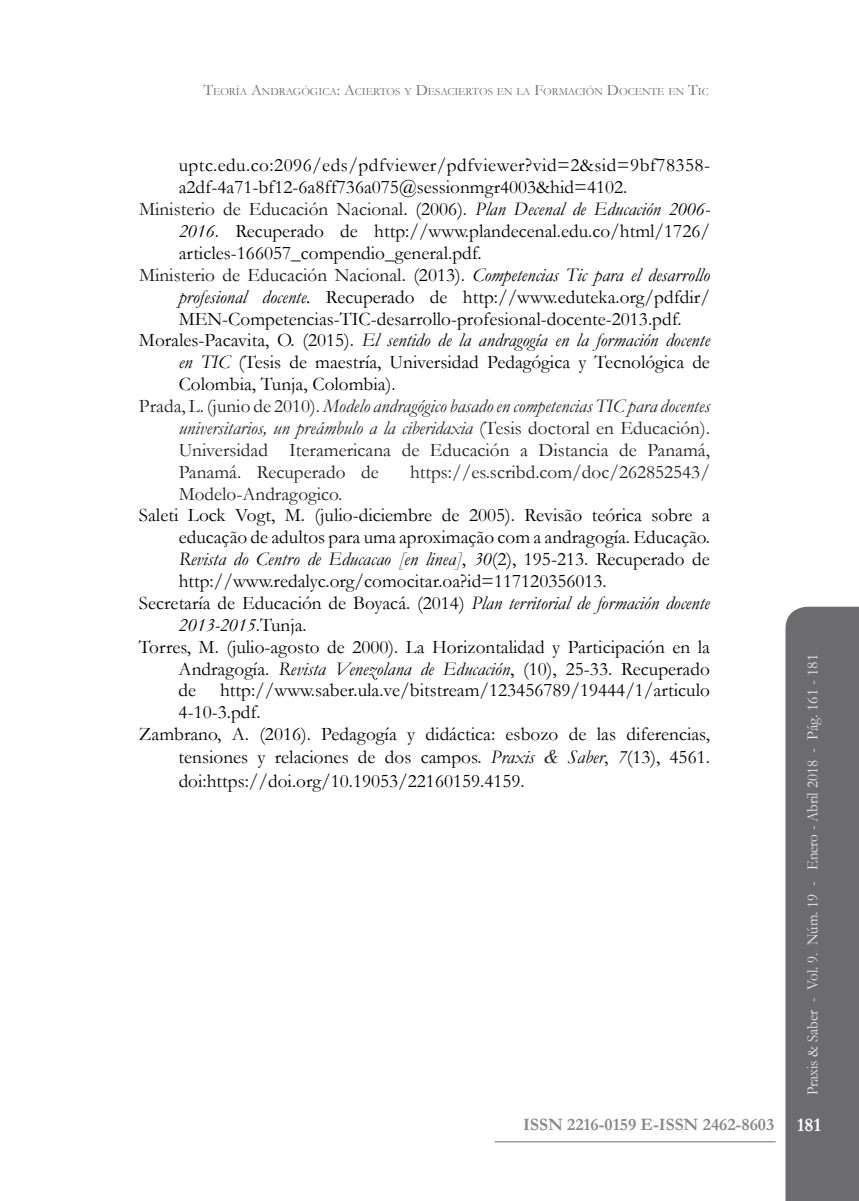
<style>
.page{position:relative;width:859px;height:1201px;background:#fff}
.page>*{position:absolute;margin:0;border:0;box-sizing:border-box;transform-origin:0 0}
.t1{font:19.25px "Garamond";color:#000}
.t2{font:italic 19.25px "Garamond";color:#000}
.t3{font:italic 19.25px "Garamond";color:#231f20}
.t4{font:19.25px "Garamond";color:#231f20}
.t5{font:19.25px "Garamond";color:#171717}
.t6{font:19.25px "Garamond";letter-spacing:.025em;color:#000}
.t7{font:700 19.25px "Garamond";color:#fff}
.t8{font:700 17.5px "Garamond";color:#888}
.t9{font:15.75px "Garamond";color:#e6e7e9;scale:.95 1}
.t10{font:11.03px "Garamond";color:#6c6c6e}
.s1{font-size:15.75px}
.s2{color:#000}
.s3{font-style:italic;color:#000}
.s4{font-style:italic}
.s5{font-style:normal;color:#171717}
.s6{font-style:normal}
.s7{font-family:"Times New Roman";font-style:italic;color:#231f20}
</style>
<div class="page">
<div style="left:785px;top:606px;width:73px;height:594px;background:#6c6c6e"></div>
<hr style="left:494px;top:1141px;width:281px;height:1px;background:#6c6c6e">
<p class="t10" style="left:203px;top:84px;width:506px"><span class="s1">T</span>EORÍA <span class="s1">A</span>NDRAGÓGICA<span class="s1">: A</span>CIERTOS Y <span class="s1">D</span>ESACIERTOS EN LA <span class="s1">F</span>ORMACIÓN <span class="s1">D</span>OCENTE EN <span class="s1">T</span>IC</p>
<p class="t6" style="left:179px;top:152px;width:532px">uptc.edu.co:2096/eds/pdfviewer/pdfviewer?vid=2&amp;sid=9bf78358-</p>
<p class="t1" style="left:179px;top:174px;width:450px">a2df-4a71-bf12-6a8ff736a075@sessionmgr4003&amp;hid=4102.</p>
<p class="t5" style="left:139px;top:196px;width:572px">Ministerio de Educación Nacional<span class="s2">. (2006).</span> <span class="s3">Plan Decenal de Educación 2006-</span></p>
<p class="t1" style="left:179px;top:218px;width:532px"><span class="s4">2016</span>. Recuperado de http://www.plandecenal.edu.co/html/1726/</p>
<p class="t1" style="left:179px;top:240px;width:304px">articles-166057_compendio_general.pdf.</p>
<p class="t2" style="left:139px;top:262px;width:572px"><span class="s5">Ministerio de Educación Nacional</span><span class="s6">. (2013).</span> Competencias Tic para el desarrollo</p>
<p class="t1" style="left:179px;top:284px;width:532px"><span class="s4">profesional docente.</span> Recuperado de http://www.eduteka.org/pdfdir/</p>
<p class="t1" style="left:179px;top:305px;width:504px">MEN-Competencias-TIC-desarrollo-profesional-docente-2013.pdf.</p>
<p class="t2" style="left:139px;top:327px;width:572px"><span class="s6">Morales-Pacavita, O. (2015).</span> El sentido de la andragogía en la formación docente</p>
<p class="t1" style="left:179px;top:349px;width:532px"><span class="s4">en TIC</span> (Tesis de maestría, Universidad Pedagógica y Tecnológica de</p>
<p class="t1" style="left:179px;top:371px;width:218px">Colombia, Tunja, Colombia).</p>
<p class="t3" style="left:139px;top:393px;width:572px"><span class="s6">Prada, L. (junio de 2010).</span> Modelo andragógico basado en competencias TIC para docentes</p>
<p class="t3" style="left:179px;top:415px;width:532px">universitarios, un preámbulo a la ciberidaxia <span class="s6">(Tesis doctoral en Educación).</span></p>
<p class="t4" style="left:179px;top:437px;width:532px">Universidad Iteramericana de Educación a Distancia de Panamá,</p>
<p class="t4" style="left:179px;top:458px;width:201px">Panamá. Recuperado de</p>
<p class="t4" style="left:410px;top:458px;width:301px">https://es.scribd.com/doc/262852543/</p>
<p class="t4" style="left:179px;top:480px;width:165px">Modelo-Andragogico.</p>
<p class="t1" style="left:139px;top:502px;width:572px">Saleti Lock Vogt, M. (julio-diciembre de 2005). Revisão teórica sobre a</p>
<p class="t1" style="left:179px;top:524px;width:532px">educação de adultos para uma aproximação com a andragogía. Educação.</p>
<p class="t2" style="left:179px;top:546px;width:532px">Revista do Centro de Educacao [en linea]<span class="s6">,</span> 30<span class="s6">(2), 195-213. Recuperado de</span></p>
<p class="t1" style="left:179px;top:568px;width:429px">http://www.redalyc.org/comocitar.oa?id=117120356013.</p>
<p class="t1" style="left:139px;top:590px;width:572px">Secretaría de Educación de Boyacá. (2014) <span class="s4">Plan territorial de formación docente</span></p>
<p class="t2" style="left:178px;top:611px;width:130px">2013-2015<span class="s6">.Tunja.</span></p>
<p class="t1" style="left:139px;top:633px;width:572px">Torres, M. (julio-agosto de 2000). La Horizontalidad y Participación en la</p>
<p class="t1" style="left:178px;top:655px;width:532px">Andragogía. <span class="s4">Revista Venezolana de Educación</span>, (10), 25-33. Recuperado</p>
<p class="t1" style="left:178px;top:677px;width:532px">de http://www.saber.ula.ve/bitstream/123456789/19444/1/articulo</p>
<p class="t1" style="left:178px;top:699px;width:83px">4-10-3.pdf.</p>
<p class="t1" style="left:139px;top:721px;width:572px">Zambrano, A. (2016). Pedagogía y didáctica: esbozo de las diferencias,</p>
<p class="t1" style="left:178px;top:744px;width:532px">tensiones y relaciones de dos campos. <span class="s4">Praxis</span> <span class="s7">&amp;</span> <span class="s4">Saber</span>, <span class="s4">7</span>(13), 4561.</p>
<p class="t1" style="left:179px;top:767px;width:347px">doi:https://doi.org/10.19053/22160159.4159.</p>
<p class="t8" style="left:523px;top:1112px;width:252px">ISSN 2216-0159 E-ISSN 2462-8603</p>
<p class="t9" style="left:801px;top:1095px;width:466px;rotate:-90deg">Praxis &amp; Saber - Vol. 9. Núm. 19 - Enero - Abril 2018 - Pág. 161 - 181</p>
<p class="t7" style="left:796px;top:1112px;width:26px">181</p>
</div>
